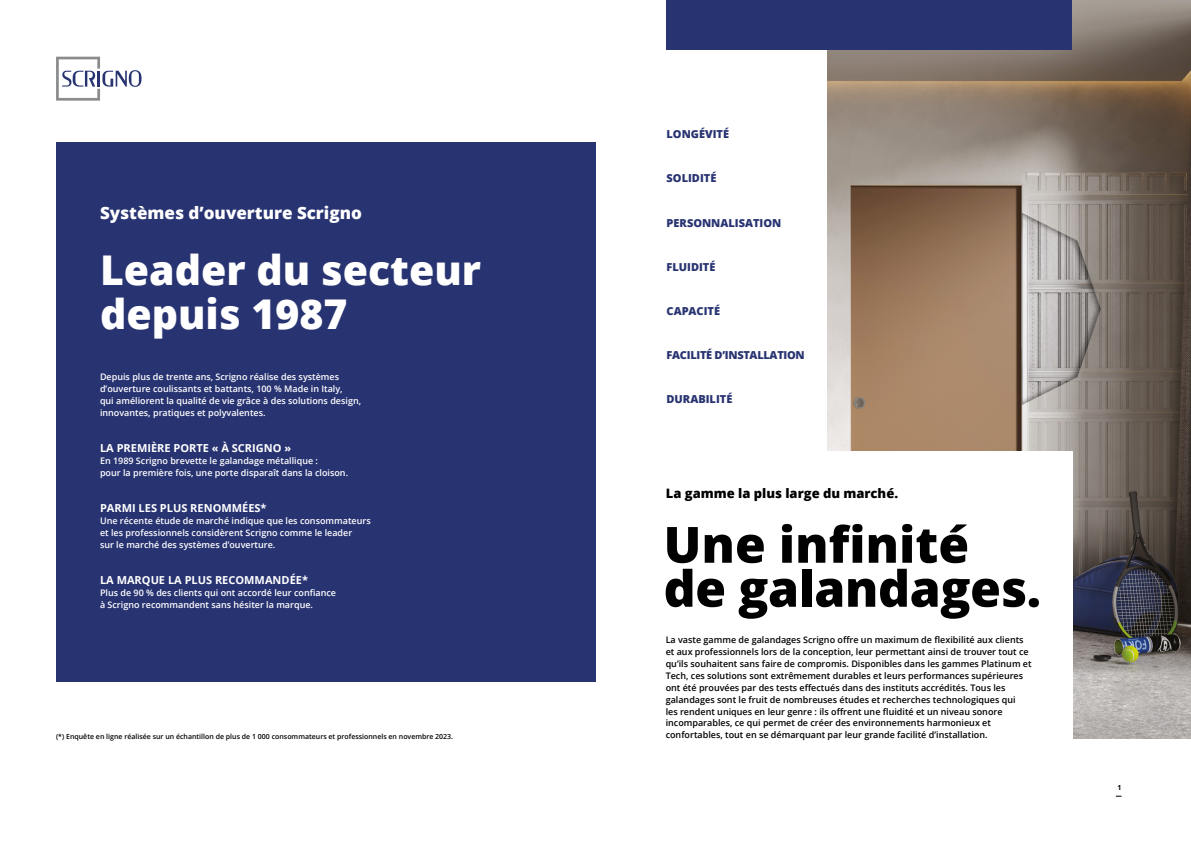
<style>
.page{position:relative;width:1191px;height:842px;background:#fff}
.page>*{position:absolute;margin:0;border:0;box-sizing:border-box;transform-origin:0 0}
.t1{font:800 50px/44px "Open Sans";letter-spacing:-.01em;color:#000}
.t2{font:800 41px/44px "Open Sans";color:#fff}
.t3{font:800 17px "Open Sans";color:#fff}
.t4{font:800 13px "Open Sans";color:#000}
.t5{font:700 11px "Open Sans";color:#fff}
.t6{font:800 11px "Open Sans";color:#283371}
.t7{font:800 11px "Open Sans";letter-spacing:-.025em;color:#283371}
.t8{font:600 9px/12px "Open Sans";color:#000}
.t9{font:600 9px/12px "Open Sans";color:#fff}
.t10{font:600 7px "Open Sans";color:#000}
.t11{font:700 7px "Open Sans";color:#000}
</style>
<div class="page">
<div style="left:56px;top:142px;width:540px;height:539px;background:#283371"></div>
<img style="left:827px;top:0;width:364px;height:738px">
<div style="left:647px;top:451px;width:425px;height:317px;background:#fff"></div>
<div style="left:666px;top:0;width:406px;height:50px;background:#283371"></div>
<svg style="left:56px;top:57px;width:85px;height:44px"></svg>
<h3 class="t3" style="left:100px;top:200px;width:263px">Systèmes d’ouverture Scrigno</h3>
<h2 class="t2" style="left:100px;top:246px;width:383px">Leader du secteur depuis 1987</h2>
<p class="t9" style="left:100px;top:371px;width:263px">Depuis plus de trente ans, Scrigno réalise des systèmes d’ouverture coulissants et battants, 100 % Made in Italy,<br>qui améliorent la qualité de vie grâce à des solutions design, innovantes, pratiques et polyvalentes.</p>
<p class="t5" style="left:100px;top:440px;width:193px">LA PREMIÈRE PORTE « À SCRIGNO »</p>
<p class="t9" style="left:100px;top:455px;width:250px">En 1989 Scrigno brevette le galandage métallique :<br>pour la première fois, une porte disparaît dans la cloison.</p>
<p class="t5" style="left:100px;top:500px;width:168px">PARMI LES PLUS RENOMMÉES*</p>
<p class="t9" style="left:100px;top:515px;width:272px">Une récente étude de marché indique que les consommateurs et les professionnels considèrent Scrigno comme le leader<br>sur le marché des systèmes d’ouverture.</p>
<p class="t5" style="left:100px;top:572px;width:209px">LA MARQUE LA PLUS RECOMMANDÉE*</p>
<p class="t9" style="left:100px;top:587px;width:238px">Plus de 90 % des clients qui ont accordé leur confiance à Scrigno recommandent sans hésiter la marque.</p>
<p class="t10" style="left:56px;top:731px;width:399px">(*) Enquête en ligne réalisée sur un échantillon de plus de 1 000 consommateurs et professionnels en novembre 2023.</p>
<p class="t6" style="left:666px;top:126px;width:64px">LONGÉVITÉ</p>
<p class="t6" style="left:666px;top:170px;width:51px">SOLIDITÉ</p>
<p class="t6" style="left:666px;top:214px;width:116px">PERSONNALISATION</p>
<p class="t6" style="left:666px;top:258px;width:50px">FLUIDITÉ</p>
<p class="t6" style="left:666px;top:303px;width:55px">CAPACITÉ</p>
<p class="t7" style="left:666px;top:347px;width:140px">FACILITÉ D’INSTALLATION</p>
<p class="t6" style="left:666px;top:391px;width:67px">DURABILITÉ</p>
<h3 class="t4" style="left:666px;top:483px;width:234px">La gamme la plus large du marché.</h3>
<h1 class="t1" style="left:663px;top:520px;width:379px">Une infinité de galandages.</h1>
<p class="t8" style="left:665px;top:633px;width:367px">La vaste gamme de galandages Scrigno offre un maximum de flexibilité aux clients et aux professionnels lors de la conception, leur permettant ainsi de trouver tout ce qu’ils souhaitent sans faire de compromis. Disponibles dans les gammes Platinum et Tech, ces solutions sont extrêmement durables et leurs performances supérieures ont été prouvées par des tests effectués dans des instituts accrédités. Tous les galandages sont le fruit de nombreuses études et recherches technologiques qui<br>les rendent uniques en leur genre : ils offrent une fluidité et un niveau sonore incomparables, ce qui permet de créer des environnements harmonieux et confortables, tout en se démarquant par leur grande facilité d’installation.</p>
<p class="t11" style="left:1117px;top:782px;width:5px">1</p>
</div>
